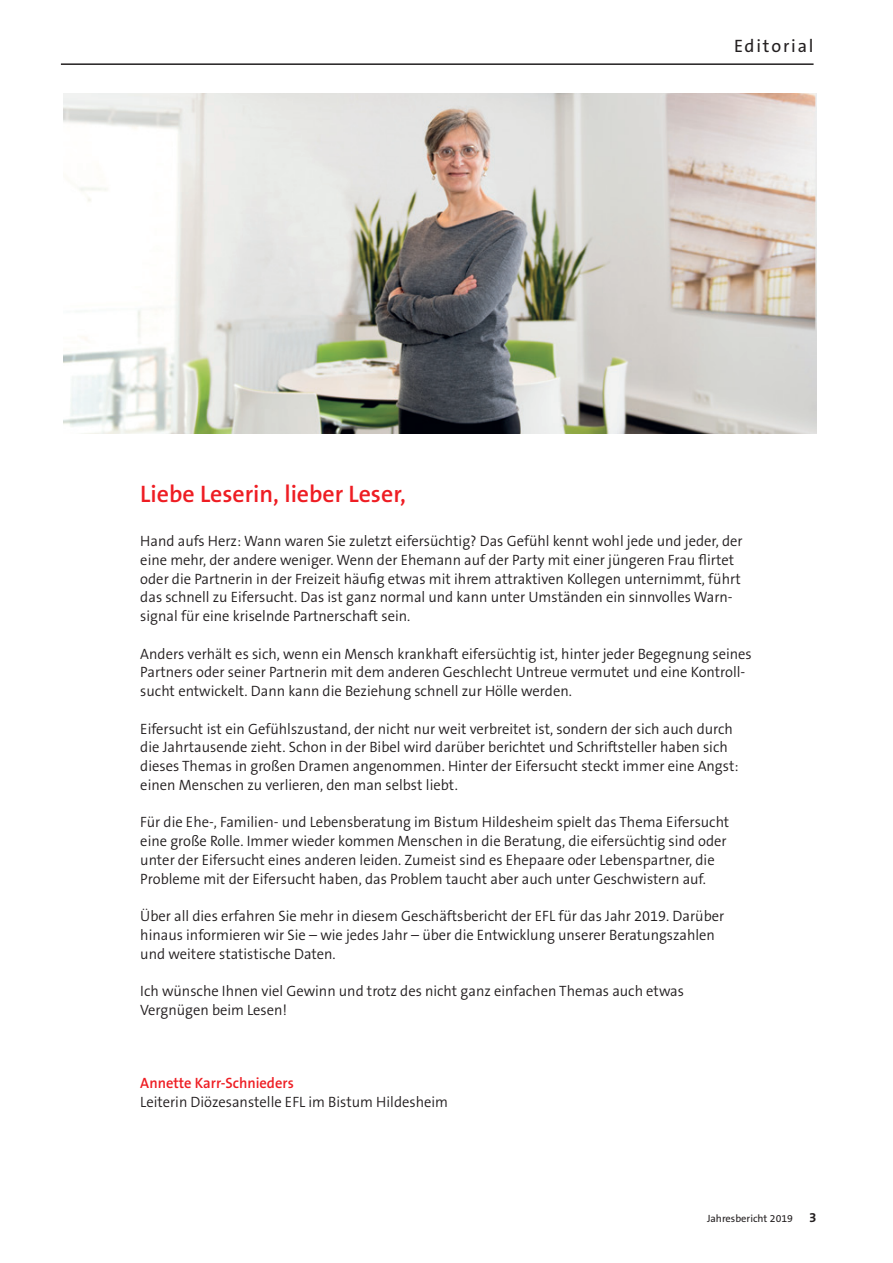
<style>
.page{position:relative;width:893px;height:1263px;background:#fff}
.page>*{position:absolute;margin:0;border:0;box-sizing:border-box;transform-origin:0 0}
.t1{font:600 24px "The Sans B6";color:#ee1d23}
.t2{font:18px "The Sans B5 Plain";letter-spacing:.1em;color:#231f20}
.t3{font:300 15px/18.8px "The Sans B4";color:#231f20}
.t4{font:600 15px "The Sans B6";color:#ee1d23}
.t5{font:10.5px "The Sans B5 Plain";color:#231f20}
.s1{font-family:"The Sans B7";font-weight:700;font-size:13.5px}
</style>
<div class="page">
<img style="left:64px;top:94px;width:752px;height:340px">
<hr style="left:61px;top:63px;width:752px;height:2px;background:#231f20">
<p class="t2" style="left:734px;top:36px;width:81px">Editorial</p>
<h1 class="t1" style="left:140px;top:481px;width:267px">Liebe Leserin, lieber Leser,</h1>
<p class="t3" style="left:140px;top:532px;width:604px">Hand aufs Herz: Wann waren Sie zuletzt eifersüchtig? Das Gefühl kennt wohl jede und jeder, der eine mehr, der andere weniger. Wenn der Ehemann auf der Party mit einer jüngeren Frau flirtet oder die Partnerin in der Freizeit häufig etwas mit ihrem attraktiven Kollegen unternimmt, führt das schnell zu Eifersucht. Das ist ganz normal und kann unter Umständen ein sinnvolles Warn&shy;signal für eine kriselnde Partnerschaft sein.</p>
<p class="t3" style="left:140px;top:645px;width:613px">Anders verhält es sich, wenn ein Mensch krankhaft eifersüchtig ist, hinter jeder Begegnung seines<br>Partners oder seiner Partnerin mit dem anderen Geschlecht Untreue vermutet und eine Kontroll&shy;sucht entwickelt. Dann kann die Beziehung schnell zur Hölle werden.</p>
<p class="t3" style="left:140px;top:720px;width:600px">Eifersucht ist ein Gefühlszustand, der nicht nur weit verbreitet ist, sondern der sich auch durch die Jahrtausende zieht. Schon in der Bibel wird darüber berichtet und Schriftsteller haben sich dieses Themas in großen Dramen angenommen. Hinter der Eifersucht steckt immer eine Angst: einen Menschen zu verlieren, den man selbst liebt.</p>
<p class="t3" style="left:140px;top:813px;width:590px">Für die Ehe-, Familien- und Lebensberatung im Bistum Hildesheim spielt das Thema Eifersucht eine große Rolle. Immer wieder kommen Menschen in die Beratung, die eifersüchtig sind oder unter der Eifersucht eines anderen leiden. Zumeist sind es Ehepaare oder Lebenspartner, die Probleme mit der Eifersucht haben, das Problem taucht aber auch unter Geschwistern auf.</p>
<p class="t3" style="left:140px;top:907px;width:585px">Über all dies erfahren Sie mehr in diesem Geschäftsbericht der EFL für das Jahr 2019. Darüber hinaus informieren wir Sie – wie jedes Jahr – über die Entwicklung unserer Beratungszahlen und weitere statistische Daten.</p>
<p class="t3" style="left:140px;top:982px;width:545px">Ich wünsche Ihnen viel Gewinn und trotz des nicht ganz einfachen Themas auch etwas<br>Vergnügen beim Lesen!</p>
<p class="t4" style="left:140px;top:1075px;width:155px">Annette Karr-Schnieders</p>
<p class="t3" style="left:140px;top:1093px;width:309px">Leiterin Diözesanstelle EFL im Bistum Hildesheim</p>
<p class="t5" style="left:707px;top:1213px;width:111px">Jahresbericht 2019 <span class="s1">3</span></p>
</div>
